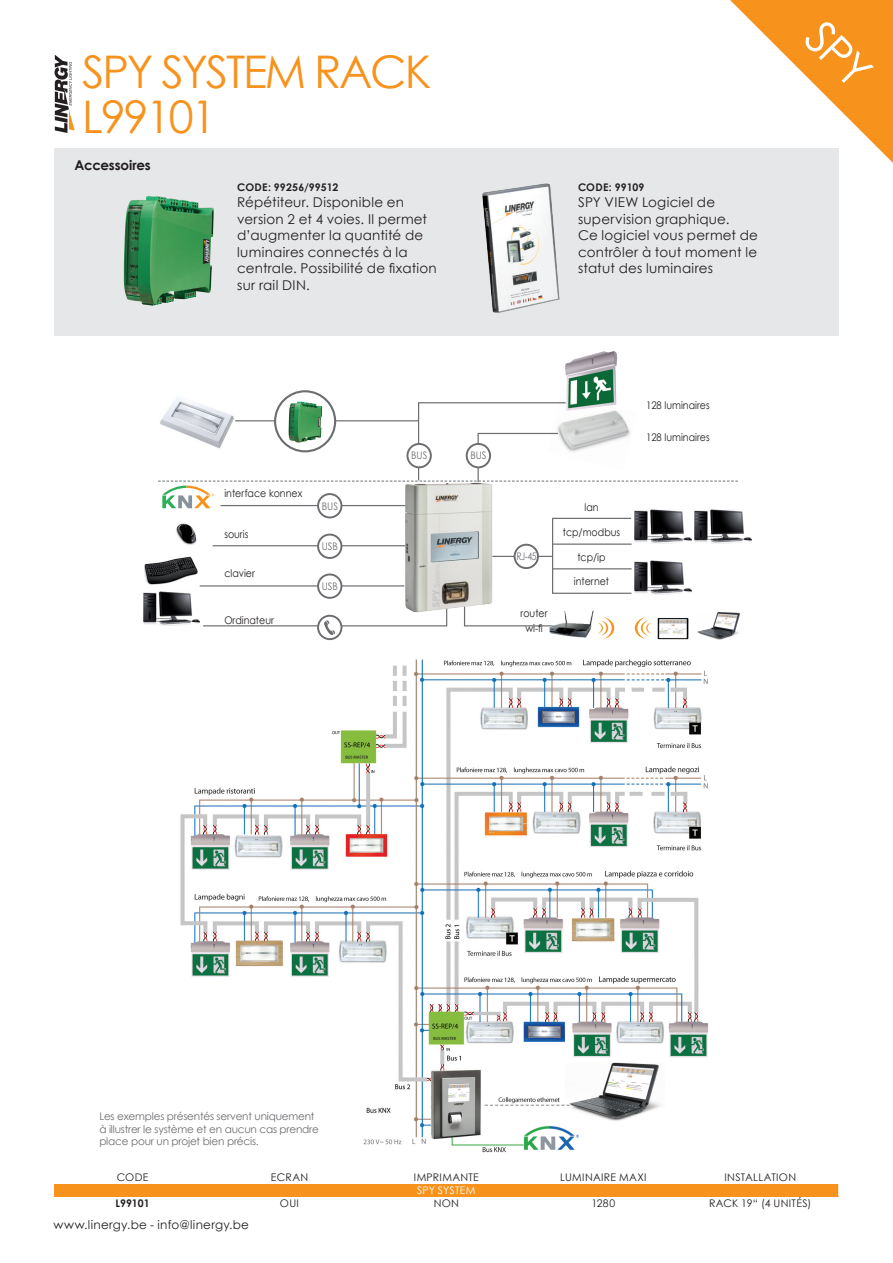
<style>
.page{position:relative;width:893px;height:1263px;background:#fff}
.page>*{position:absolute;margin:0;border:0;box-sizing:border-box;transform-origin:0 0}
.nome_lampada{font:45px "Century Gothic";letter-spacing:-.05em;color:#f7931d}
.gen_hel_light10_13{font:13.5px/16.5px "Century Gothic";letter-spacing:.015em;color:#231f20}
.gen_hel_light10_13-2{font:700 13.5px "Century Gothic";letter-spacing:-.015em;color:#231f20}
.t1{font:12px "Century Gothic";letter-spacing:.025em;color:#231f20}
.gen_hel_light10_13-3{font:10.5px/12.6px "Century Gothic";letter-spacing:-.02em;color:#6c6d70}
.tab_accessori{font:10.5px "Century Gothic";color:#231f20;scale:.9 1}
.tab_accessori-2{font:10.5px "Century Gothic";letter-spacing:.03em;color:#231f20}
.gen_hel_light10_13-4{font:700 10.5px "Century Gothic";letter-spacing:.015em;color:#231f20}
.tab_accessori-3{font:10.5px "Century Gothic";color:#231f20}
.tab_accessori-4{font:10.5px "Century Gothic";letter-spacing:.025em;color:#fff}
.tab_accessori-5{font:700 10.5px "Century Gothic";color:#231f20}
.tab_accessori-6{font:10.35px "Century Gothic";color:#6c6d70;scale:.9 1}
.tab_accessori-7{font:10.35px "Century Gothic";color:#6c6d70;scale:.83 1}
</style>
<div class="page">
<svg style="left:55px;top:55px;width:20px;height:78px"></svg>
<div style="left:54px;top:148px;width:785px;height:187px;background:#e6e7e9"></div>
<img style="left:123px;top:196px;width:91px;height:110px">
<img style="left:482px;top:183px;width:78px;height:130px">
<img style="left:174px;top:396px;width:9px;height:6px">
<svg style="left:275px;top:391px;width:60px;height:60px"></svg>
<img style="left:288px;top:401px;width:34px;height:1px">
<hr style="left:213px;top:545px;width:193px;height:1px;background:#6c6d70">
<hr style="left:553px;top:543px;width:79px;height:2px;background:#6c6d70">
<hr style="left:553px;top:568px;width:79px;height:1px;background:#6c6d70">
<hr style="left:491px;top:556px;width:62px;height:1px;background:#6c6d70">
<hr style="left:200px;top:585px;width:204px;height:1px;background:#6c6d70">
<svg style="left:464px;top:616px;width:85px;height:11px"></svg>
<div style="left:552px;top:518px;width:80px;height:76px;border:1px solid #6c6d70"></div>
<div style="left:318px;top:535px;width:23px;height:23px;background:#fff;border-radius:50%"></div>
<div style="left:317px;top:534px;width:25px;height:25px;border:2px solid #6c6d70;border-radius:50%"></div>
<div style="left:317px;top:493px;width:25px;height:25px;border:2px solid #6c6d70;border-radius:50%"></div>
<div style="left:515px;top:545px;width:23px;height:23px;background:#fff;border-radius:50%"></div>
<div style="left:514px;top:544px;width:25px;height:25px;border:2px solid #6c6d70;border-radius:50%"></div>
<div style="left:318px;top:574px;width:23px;height:24px;background:#fff;border-radius:50%"></div>
<div style="left:317px;top:573px;width:25px;height:26px;border:2px solid #6c6d70;border-radius:50%"></div>
<div style="left:317px;top:615px;width:25px;height:25px;border:2px solid #6c6d70;border-radius:50%"></div>
<svg style="left:203px;top:614px;width:245px;height:21px"></svg>
<img style="left:403px;top:508px;width:94px;height:108px">
<svg style="left:158px;top:402px;width:580px;height:106px"></svg>
<img style="left:549px;top:611px;width:45px;height:26px">
<img style="left:697px;top:613px;width:43px;height:27px">
<img style="left:657px;top:618px;width:31px;height:21px">
<svg style="left:635px;top:617px;width:16px;height:22px"></svg>
<svg style="left:598px;top:617px;width:16px;height:22px"></svg>
<img style="left:563px;top:351px;width:56px;height:60px">
<img style="left:144px;top:557px;width:54px;height:28px">
<img style="left:176px;top:523px;width:21px;height:34px">
<img style="left:635px;top:509px;width:56px;height:34px">
<img style="left:635px;top:560px;width:56px;height:35px">
<img style="left:143px;top:591px;width:57px;height:35px">
<img style="left:694px;top:509px;width:57px;height:34px">
<img style="left:180px;top:659px;width:529px;height:494px">
<div style="left:54px;top:1184px;width:785px;height:13px;background:#f7931d"></div>
<svg style="left:730px;top:0;width:163px;height:163px"></svg>
<p class="nome_lampada" style="left:82px;top:45px;width:351px">SPY SYSTEM RACK</p>
<p class="nome_lampada" style="left:82px;top:90px;width:136px">L99101</p>
<p class="gen_hel_light10_13-2" style="left:75px;top:157px;width:78px">Accessoires</p>
<p class="gen_hel_light10_13-4" style="left:237px;top:180px;width:103px">CODE: 99256/99512</p>
<p class="gen_hel_light10_13" style="left:237px;top:194px;width:201px">Répétiteur. Disponible en version 2 et 4 voies. Il permet d’augmenter la quantité de luminaires connectés à la centrale. Possibilité de fixation sur rail DIN.</p>
<p class="gen_hel_light10_13-4" style="left:578px;top:180px;width:68px">CODE: 99109</p>
<p class="gen_hel_light10_13" style="left:578px;top:194px;width:153px">SPY VIEW Logiciel de supervision graphique.</p>
<p class="gen_hel_light10_13" style="left:578px;top:227px;width:181px;text-align:justify">Ce logiciel vous permet de contrôler à tout moment le statut des luminaires</p>
<p class="tab_accessori" style="left:224px;top:487px;width:88px">interface konnex</p>
<p class="tab_accessori" style="left:224px;top:528px;width:28px">souris</p>
<p class="tab_accessori" style="left:224px;top:567px;width:36px">clavier</p>
<p class="tab_accessori" style="left:224px;top:614px;width:57px">Ordinateur</p>
<p class="tab_accessori-6" style="left:322px;top:499px;width:19px">BUS</p>
<p class="tab_accessori-6" style="left:322px;top:540px;width:19px">USB</p>
<p class="tab_accessori-6" style="left:322px;top:580px;width:19px">USB</p>
<p class="tab_accessori-6" style="left:411px;top:449px;width:19px">BUS</p>
<p class="tab_accessori-6" style="left:470px;top:449px;width:19px">BUS</p>
<p class="tab_accessori-7" style="left:516px;top:550px;width:26px">RJ-45</p>
<p class="tab_accessori" style="left:521px;top:607px;width:31px">router</p>
<p class="tab_accessori" style="left:525px;top:622px;width:21px">wi-fi</p>
<p class="tab_accessori" style="left:584px;top:500px;width:17px">lan</p>
<p class="tab_accessori" style="left:563px;top:526px;width:65px">tcp/modbus</p>
<p class="tab_accessori" style="left:577px;top:551px;width:33px">tcp/ip</p>
<p class="tab_accessori" style="left:574px;top:575px;width:41px">internet</p>
<p class="tab_accessori" style="left:646px;top:399px;width:72px">128 luminaires</p>
<p class="tab_accessori" style="left:646px;top:431px;width:72px">128 luminaires</p>
<p class="gen_hel_light10_13-3" style="left:99px;top:1110px;width:221px">Les exemples présentés servent uniquement à illustrer le système et en aucun cas prendre place pour un projet bien précis.</p>
<p class="tab_accessori-3" style="left:117px;top:1171px;width:33px">CODE</p>
<p class="tab_accessori-3" style="left:271px;top:1171px;width:39px">ECRAN</p>
<p class="tab_accessori-2" style="left:414px;top:1171px;width:66px">IMPRIMANTE</p>
<p class="tab_accessori-2" style="left:560px;top:1171px;width:88px">LUMINAIRE MAXI</p>
<p class="tab_accessori-2" style="left:724px;top:1171px;width:73px">INSTALLATION</p>
<p class="tab_accessori-4" style="left:417px;top:1184px;width:60px">SPY SYSTEM</p>
<p class="tab_accessori-5" style="left:116px;top:1196px;width:36px">L99101</p>
<p class="tab_accessori-3" style="left:280px;top:1197px;width:21px">OUI</p>
<p class="tab_accessori-3" style="left:434px;top:1197px;width:27px">NON</p>
<p class="tab_accessori-3" style="left:591px;top:1197px;width:25px">1280</p>
<p class="tab_accessori-2" style="left:709px;top:1197px;width:104px">RACK 19“ (4 UNITÉS)</p>
<p class="t1" style="left:53px;top:1217px;width:197px">www.linergy.be - info@linergy.be</p>
</div>
